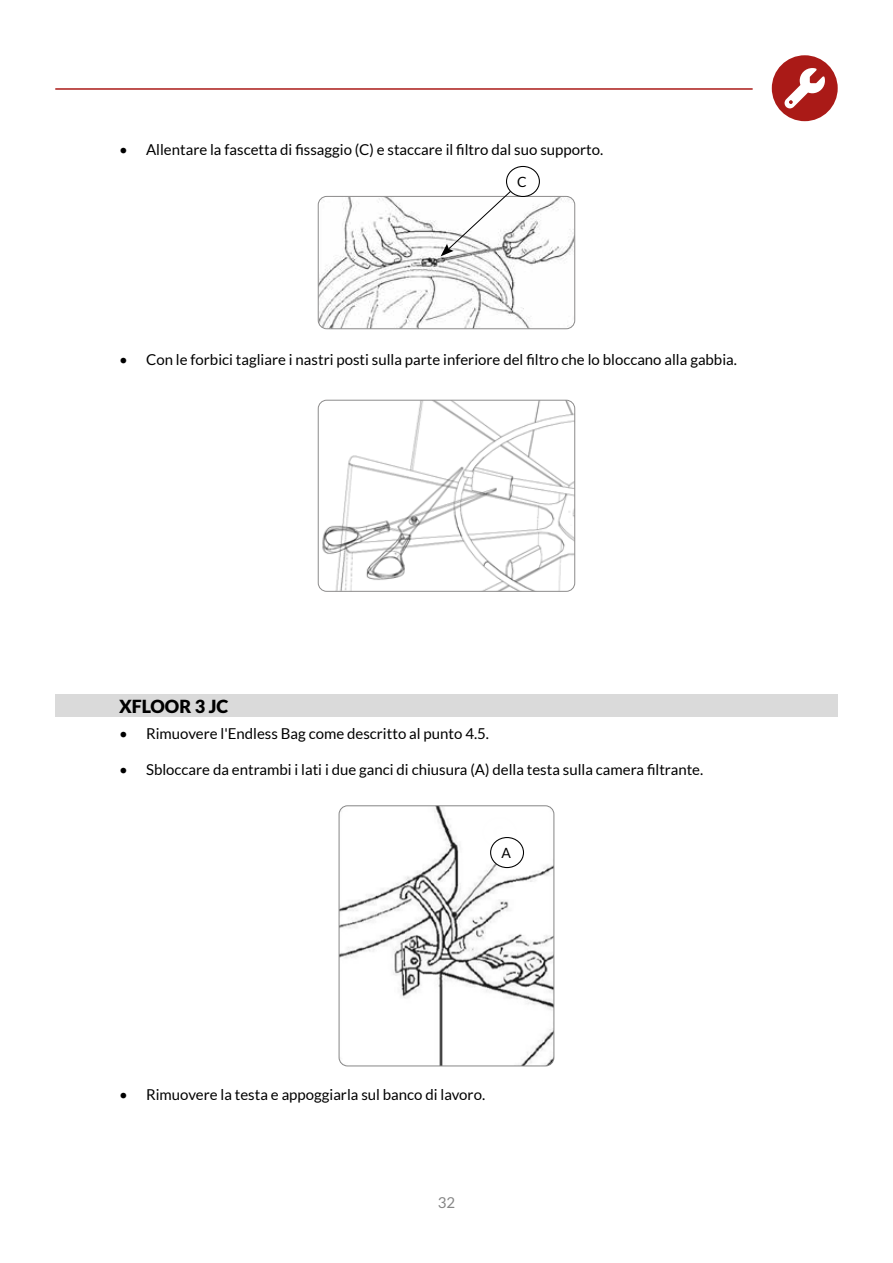
<style>
.page{position:relative;width:893px;height:1263px;background:#fff}
.page>*{position:absolute;margin:0;border:0;box-sizing:border-box;transform-origin:0 0}
.t1{font:900 18px "Lato";color:#000}
.t2{font:15px "Lato";color:#000}
.t3{font:15px "Lato";color:#868686}
.t4{font:14.1px "Lato";color:#000}
</style>
<div class="page">
<div style="left:55px;top:694px;width:783px;height:23px;background:#dadada"></div>
<hr style="left:55px;top:88px;width:698px;height:2px;background:#aa1a17">
<div style="left:772px;top:55px;width:66px;height:66px;background:#aa1a17;border-radius:50%"></div>
<svg style="left:784px;top:68px;width:41px;height:40px"></svg>
<img style="left:318px;top:196px;width:257px;height:133px">
<div style="left:318px;top:196px;width:257px;height:133px;border:1px solid #8c8b8b;border-radius:9px"></div>
<svg style="left:438px;top:185px;width:74px;height:75px"></svg>
<div style="left:506px;top:166px;width:33px;height:30px;background:#fff;border-radius:50%"></div>
<div style="left:506px;top:166px;width:34px;height:31px;border:1px solid #000;border-radius:50%"></div>
<img style="left:318px;top:400px;width:257px;height:191px">
<div style="left:318px;top:400px;width:257px;height:192px;border:1px solid #8c8b8b;border-radius:9px"></div>
<img style="left:339px;top:806px;width:215px;height:260px">
<div style="left:339px;top:805px;width:215px;height:261px;border:1px solid #868686;border-radius:9px"></div>
<div style="left:491px;top:837px;width:32px;height:30px;background:#fff;border-radius:50%"></div>
<div style="left:490px;top:837px;width:34px;height:31px;border:1px solid #000;border-radius:50%"></div>
<p class="t2" style="left:119px;top:141px;width:486px">• Allentare la fascetta di fissaggio (C) e staccare il filtro dal suo supporto.</p>
<p class="t4" style="left:517px;top:174px;width:11px">C</p>
<p class="t2" style="left:119px;top:351px;width:619px">• Con le forbici tagliare i nastri posti sulla parte inferiore del filtro che lo bloccano alla gabbia.</p>
<p class="t1" style="left:119px;top:695px;width:111px">XFLOOR 3 JC</p>
<p class="t2" style="left:119px;top:725px;width:372px">• Rimuovere l'Endless Bag come descritto al punto 4.5.</p>
<p class="t2" style="left:119px;top:761px;width:586px">• Sbloccare da entrambi i lati i due ganci di chiusura (A) della testa sulla camera filtrante.</p>
<p class="t4" style="left:501px;top:845px;width:11px">A</p>
<p class="t2" style="left:119px;top:1087px;width:368px">• Rimuovere la testa e appoggiarla sul banco di lavoro.</p>
<p class="t3" style="left:438px;top:1194px;width:19px">32</p>
</div>
